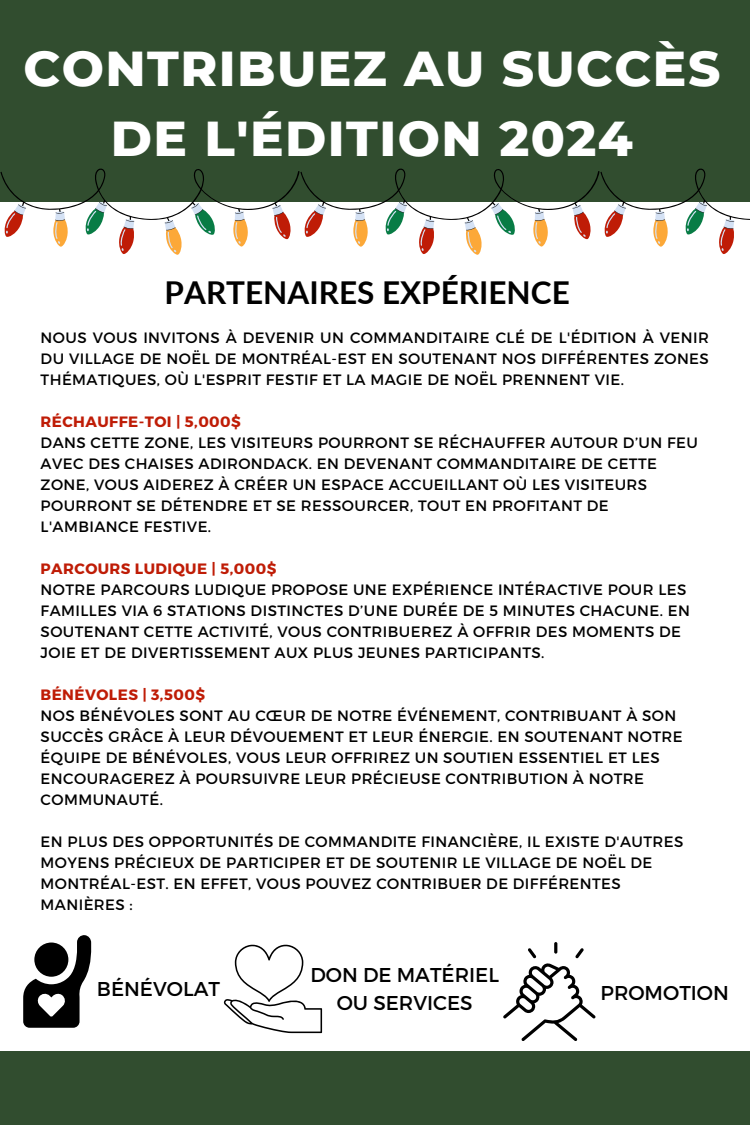
<style>
.page{position:relative;width:750px;height:1125px;background:#fff}
.page>*{position:absolute;margin:0;border:0;box-sizing:border-box;transform-origin:0 0}
.t1{font:800 50px/69.8px "Montserrat";letter-spacing:.03em;color:#fff;text-align:center}
.t2{font:700 31.5px "Lato";color:#000}
.t3{font:20px/27.8px "Montserrat";color:#000;text-align:center}
.t4{font:15px/21px "Montserrat";letter-spacing:.03em;color:#000}
.t5{font:700 15px "Montserrat";letter-spacing:.03em;color:#bf1c06}
</style>
<div class="page">
<div style="left:0;top:0;width:750px;height:202px;background:#314d2f"></div>
<svg style="left:0;top:168px;width:750px;height:87px"></svg>
<div style="left:0;top:1051px;width:750px;height:74px;background:#314d2f"></div>
<svg style="left:503px;top:942px;width:93px;height:99px"></svg>
<svg style="left:224px;top:944px;width:98px;height:89px"></svg>
<svg style="left:23px;top:935px;width:68px;height:93px"></svg>
<h1 class="t1" style="left:23px;top:33px;width:699px">CONTRIBUEZ AU SUCCÈS<br>DE L'ÉDITION 2024</h1>
<p class="t2" style="left:165px;top:272px;width:407px">PARTENAIRES EXPÉRIENCE</p>
<p class="t4" style="left:41px;top:326px;width:670px;text-align:justify">NOUS VOUS INVITONS À DEVENIR UN COMMANDITAIRE CLÉ DE L'ÉDITION À VENIR DU VILLAGE DE NOËL DE MONTRÉAL-EST EN SOUTENANT NOS DIFFÉRENTES ZONES THÉMATIQUES, OÙ L'ESPRIT FESTIF ET LA MAGIE DE NOËL PRENNENT VIE.</p>
<p class="t5" style="left:41px;top:412px;width:202px">RÉCHAUFFE-TOI | 5,000$</p>
<p class="t4" style="left:41px;top:431px;width:659px">DANS CETTE ZONE, LES VISITEURS POURRONT SE RÉCHAUFFER AUTOUR D’UN FEU AVEC DES CHAISES ADIRONDACK. EN DEVENANT COMMANDITAIRE DE CETTE ZONE, VOUS AIDEREZ À CRÉER UN ESPACE ACCUEILLANT OÙ LES VISITEURS POURRONT SE DÉTENDRE ET SE RESSOURCER, TOUT EN PROFITANT DE L'AMBIANCE FESTIVE.</p>
<h2 class="t5" style="left:41px;top:559px;width:237px">PARCOURS LUDIQUE | 5,000$</h2>
<p class="t4" style="left:41px;top:578px;width:651px">NOTRE PARCOURS LUDIQUE PROPOSE UNE EXPÉRIENCE INTÉRACTIVE POUR LES FAMILLES VIA 6 STATIONS DISTINCTES D’UNE DURÉE DE 5 MINUTES CHACUNE. EN SOUTENANT CETTE ACTIVITÉ, VOUS CONTRIBUEREZ À OFFRIR DES MOMENTS DE JOIE ET DE DIVERTISSEMENT AUX PLUS JEUNES PARTICIPANTS.</p>
<p class="t5" style="left:41px;top:685px;width:166px">BÉNÉVOLES | 3,500$</p>
<p class="t4" style="left:41px;top:704px;width:644px">NOS BÉNÉVOLES SONT AU CŒUR DE NOTRE ÉVÉNEMENT, CONTRIBUANT À SON SUCCÈS GRÂCE À LEUR DÉVOUEMENT ET LEUR ÉNERGIE. EN SOUTENANT NOTRE ÉQUIPE DE BÉNÉVOLES, VOUS LEUR OFFRIREZ UN SOUTIEN ESSENTIEL ET LES ENCOURAGEREZ À POURSUIVRE LEUR PRÉCIEUSE CONTRIBUTION À NOTRE COMMUNAUTÉ.</p>
<p class="t4" style="left:41px;top:830px;width:644px">EN PLUS DES OPPORTUNITÉS DE COMMANDITE FINANCIÈRE, IL EXISTE D'AUTRES MOYENS PRÉCIEUX DE PARTICIPER ET DE SOUTENIR LE VILLAGE DE NOËL DE MONTRÉAL-EST. EN EFFET, VOUS POUVEZ CONTRIBUER DE DIFFÉRENTES MANIÈRES :</p>
<p class="t3" style="left:97px;top:974px;width:125px">BÉNÉVOLAT</p>
<p class="t3" style="left:310px;top:960px;width:190px">DON DE MATÉRIEL<br>OU SERVICES</p>
<p class="t3" style="left:601px;top:978px;width:130px">PROMOTION</p>
</div>
